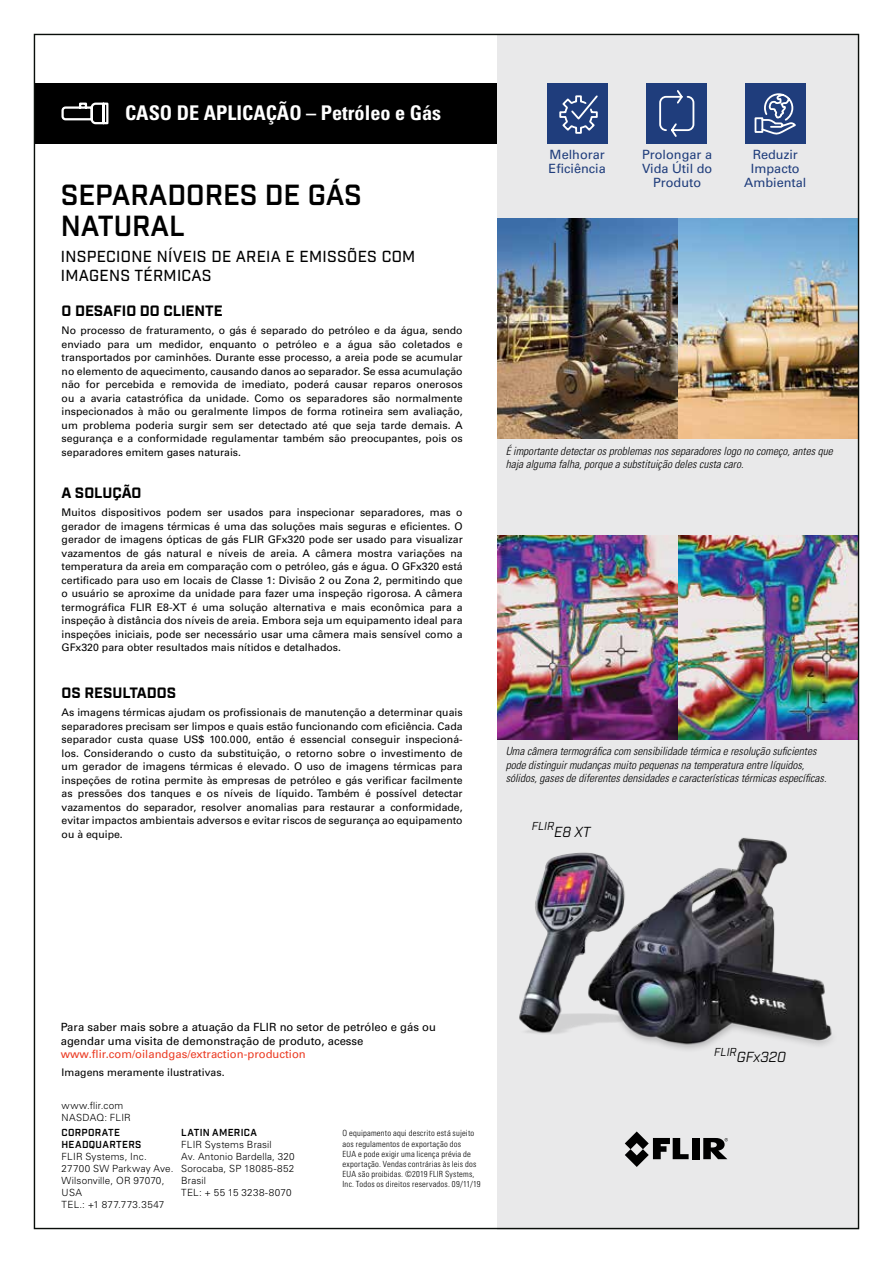
<style>
.page{position:relative;width:893px;height:1263px;background:#fff}
.page>*{position:absolute;margin:0;border:0;box-sizing:border-box;transform-origin:0 0}
.t1{font:600 28.2px/31px "Industry";color:#000}
.t2{font:700 condensed 20.25px "Univers LT Std";color:#fff}
.t3{font:500 15.6px/18.6px "Industry";letter-spacing:.02em;color:#000}
.t4{font:700 15px "Industry";color:#000}
.t5{font:italic 14.1px "Industry";letter-spacing:-.005em;color:#000}
.t6{font:12.75px/14.2px "Univers LTCYR 55 Roman";color:#1f3d7c;text-align:center}
.t7{font:italic 300 condensed 11.25px/13.5px "Univers LT Std";color:#000}
.t8{font:11.25px/13.5px "Univers LTCYR 55 Roman";color:#000}
.t9{font:11.25px "Univers LTCYR 55 Roman";color:#eb3d25}
.t10{font:italic 11.25px "Industry";color:#000}
.t11{font:10.5px/13.5px "Univers LT Std";color:#000;text-align:justify}
.t12{font:300 9.9px/12px "Univers LT Std";letter-spacing:.015em;color:#000}
.t13{font:600 9.9px/12px "Industry";letter-spacing:.03em;color:#000}
.t14{font:300 condensed 8.55px/10.2px "Univers LT Std";letter-spacing:.025em;color:#000}
</style>
<div class="page">
<div style="left:497px;top:34px;width:361px;height:1195px;background:#e9e9ea"></div>
<div style="left:692px;top:1138px;width:8px;height:21px;background:#000"></div>
<svg style="left:625px;top:1131px;width:64px;height:36px"></svg>
<svg style="left:703px;top:1138px;width:25px;height:21px"></svg>
<img style="left:497px;top:535px;width:360px;height:205px">
<img style="left:497px;top:219px;width:360px;height:219px">
<div style="left:34px;top:83px;width:463px;height:61px;background:#000"></div>
<svg style="left:61px;top:102px;width:48px;height:23px"></svg>
<div style="left:745px;top:83px;width:60px;height:61px;background:#1f3d7c"></div>
<div style="left:755px;top:117px;width:8px;height:16px;border:2px solid #fff"></div>
<svg style="left:760px;top:93px;width:36px;height:42px"></svg>
<div style="left:646px;top:83px;width:61px;height:61px;background:#1f3d7c"></div>
<svg style="left:659px;top:90px;width:36px;height:47px"></svg>
<div style="left:547px;top:83px;width:61px;height:61px;background:#1f3d7c"></div>
<svg style="left:559px;top:95px;width:39px;height:39px"></svg>
<img style="left:519px;top:837px;width:313px;height:213px">
<h2 class="t2" style="left:125px;top:101px;width:318px">CASO DE APLICAÇÃO – Petróleo e Gás</h2>
<h1 class="t1" style="left:61px;top:180px;width:303px">SEPARADORES DE GÁS<br>NATURAL</h1>
<h3 class="t3" style="left:61px;top:248px;width:356px">INSPECIONE NÍVEIS DE AREIA E EMISSÕES COM<br>IMAGENS TÉRMICAS</h3>
<h3 class="t4" style="left:62px;top:302px;width:163px">O DESAFIO DO CLIENTE</h3>
<p class="t11" style="left:62px;top:324px;width:403px">No processo de fraturamento, o gás é separado do petróleo e da água, sendo enviado para um medidor, enquanto o petróleo e a água são coletados e transportados por caminhões. Durante esse processo, a areia pode se acumular no elemento de aquecimento, causando danos ao separador. Se essa acumulação não for percebida e removida de imediato, poderá causar reparos onerosos ou a avaria catastrófica da unidade. Como os separadores são normalmente inspecionados à mão ou geralmente limpos de forma rotineira sem avaliação, um problema poderia surgir sem ser detectado até que seja tarde demais. A segurança e a conformidade regulamentar também são preocupantes, pois os separadores emitem gases naturais.</p>
<h3 class="t4" style="left:62px;top:484px;width:81px">A SOLUÇÃO</h3>
<p class="t11" style="left:62px;top:506px;width:403px">Muitos dispositivos podem ser usados para inspecionar separadores, mas o gerador de imagens térmicas é uma das soluções mais seguras e eficientes. O gerador de imagens ópticas de gás FLIR GFx320 pode ser usado para visualizar vazamentos de gás natural e níveis de areia. A câmera mostra variações na temperatura da areia em comparação com o petróleo, gás e água. O GFx320 está certificado para uso em locais de Classe 1: Divisão 2 ou Zona 2, permitindo que o usuário se aproxime da unidade para fazer uma inspeção rigorosa. A câmera termográfica FLIR E8-XT é uma solução alternativa e mais econômica para a inspeção à distância dos níveis de areia. Embora seja um equipamento ideal para inspeções iniciais, pode ser necessário usar uma câmera mais sensível como a GFx320 para obter resultados mais nítidos e detalhados.</p>
<h3 class="t4" style="left:62px;top:684px;width:116px">OS RESULTADOS</h3>
<p class="t11" style="left:62px;top:706px;width:403px">As imagens térmicas ajudam os profissionais de manutenção a determinar quais separadores precisam ser limpos e quais estão funcionando com eficiência. Cada separador custa quase US$ 100.000, então é essencial conseguir inspecioná&shy;los. Considerando o custo da substituição, o retorno sobre o investimento de um gerador de imagens térmicas é elevado. O uso de imagens térmicas para inspeções de rotina permite às empresas de petróleo e gás verificar facilmente as pressões dos tanques e os níveis de líquido. Também é possível detectar vazamentos do separador, resolver anomalias para restaurar a conformidade, evitar impactos ambientais adversos e evitar riscos de segurança ao equipamento ou à equipe.</p>
<p class="t6" style="left:549px;top:146px;width:59px;text-align:left">Melhorar<br>Eficiência</p>
<p class="t6" style="left:642px;top:146px;width:72px">Prolongar a<br>Vida Útil do<br>Produto</p>
<p class="t6" style="left:744px;top:146px;width:64px">Reduzir<br>Impacto<br>Ambiental</p>
<p class="t7" style="left:506px;top:444px;width:329px">É importante detectar os problemas nos separadores logo no começo, antes que haja alguma falha, porque a substituição deles custa caro.</p>
<p class="t7" style="left:506px;top:744px;width:322px">Uma câmera termográfica com sensibilidade térmica e resolução suficientes pode distinguir mudanças muito pequenas na temperatura entre líquidos, sólidos, gases de diferentes densidades e características térmicas específicas.</p>
<p class="t10" style="left:532px;top:820px;width:24px">FLIR</p>
<h3 class="t5" style="left:554px;top:823px;width:38px">E8 XT</h3>
<p class="t8" style="left:61px;top:1020px;width:377px">Para saber mais sobre a atuação da FLIR no setor de petróleo e gás ou agendar uma visita de demonstração de produto, acesse</p>
<p class="t9" style="left:61px;top:1046px;width:247px">www.flir.com/oilandgas/extraction-production</p>
<p class="t11" style="left:62px;top:1065px;width:164px">Imagens meramente ilustrativas.</p>
<p class="t12" style="left:62px;top:1099px;width:71px">www.flir.com<br>NASDAQ: FLIR</p>
<p class="t13" style="left:62px;top:1126px;width:81px">CORPORATE<br>HEADQUARTERS</p>
<p class="t12" style="left:62px;top:1150px;width:113px">FLIR Systems, Inc.<br>27700 SW Parkway Ave.<br>Wilsonville, OR 97070,<br>USA<br>TEL.: +1 877.773.3547</p>
<p class="t13" style="left:181px;top:1126px;width:77px">LATIN AMERICA</p>
<p class="t12" style="left:181px;top:1138px;width:115px">FLIR Systems Brasil<br>Av. Antonio Bardella, 320<br>Sorocaba, SP 18085-852<br>Brasil<br>TEL: + 55 15 3238-8070</p>
<p class="t14" style="left:343px;top:1128px;width:140px">O equipamento aqui descrito está sujeito aos regulamentos de exportação dos<br>EUA e pode exigir uma licença prévia de exportação. Vendas contrárias às leis dos EUA são proibidas. ©2019 FLIR Systems, Inc. Todos os direitos reservados. 09/11/19</p>
<p class="t10" style="left:714px;top:1045px;width:24px">FLIR</p>
<h3 class="t5" style="left:737px;top:1049px;width:51px">GFx320</h3>
</div>
